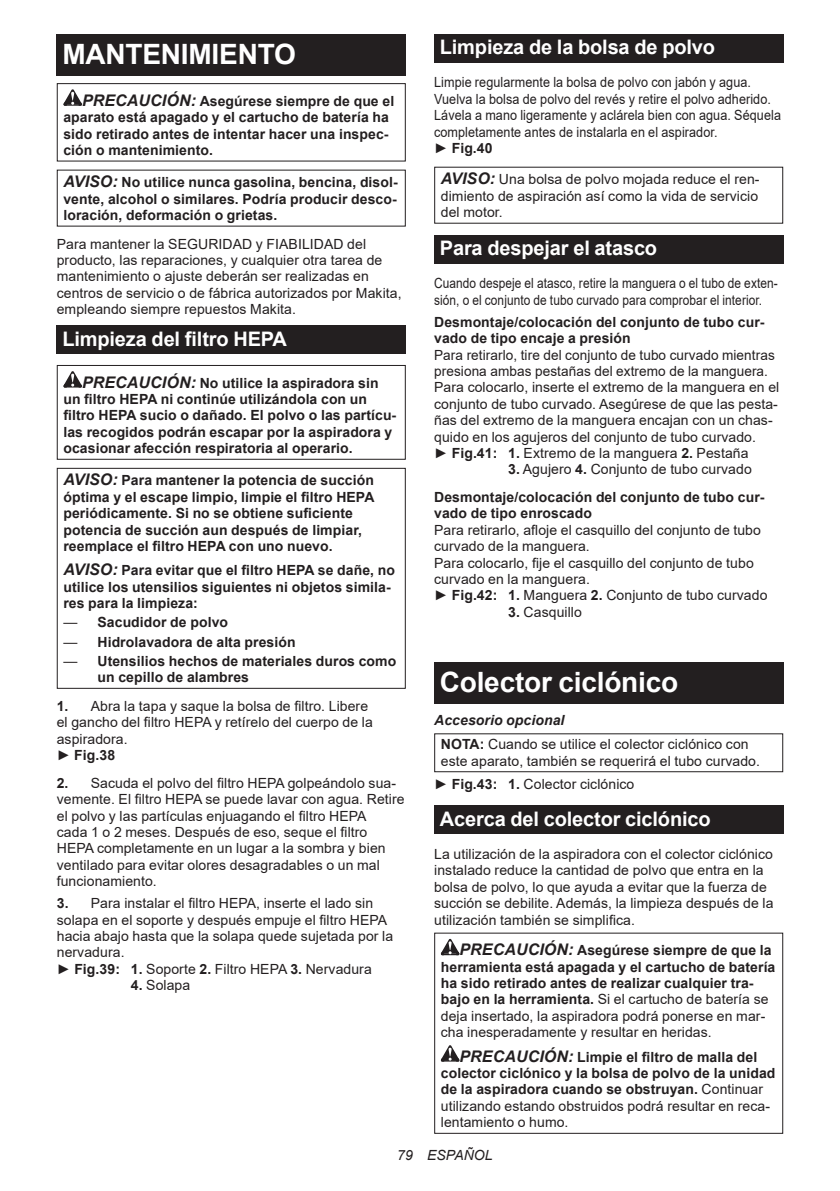
<style>
.page{position:relative;width:840px;height:1191px;background:#fff}
.page>*{position:absolute;margin:0;border:0;box-sizing:border-box;transform-origin:0 0}
.t1{font:700 28px "Arial";letter-spacing:-.01em;color:#fff}
.t2{font:700 20px "Arial";letter-spacing:-.01em;color:#fff}
.t3{font:14px/16.4px "Arial";letter-spacing:.005em;color:#231f20}
.t4{font:700 14px/16.4px "Arial";letter-spacing:.005em;color:#231f20}
.t5{font:14px/16.4px "Arial";letter-spacing:.005em;color:#231f20;scale:.9 1}
.t6{font:14px/16.4px "Arial";letter-spacing:.005em;color:#231f20;scale:.85 1}
.t7{font:italic 14px "Arial";letter-spacing:.005em;color:#231f20}
.s1{font-style:italic;font-size:16px}
.s2{font-weight:400}
.s3{font-weight:700}
.s4{font-weight:700;font-style:italic;font-size:16px}
.s5{font-weight:700;font-style:italic}
</style>
<div class="page">
<div style="left:57px;top:34px;width:348px;height:41px;background:#231f20"></div>
<svg style="left:63px;top:89px;width:19px;height:17px"></svg>
<div style="left:57px;top:83px;width:348px;height:79px;border:1px solid #231f20"></div>
<div style="left:57px;top:325px;width:348px;height:29px;background:#231f20"></div>
<svg style="left:63px;top:371px;width:19px;height:16px"></svg>
<div style="left:57px;top:365px;width:348px;height:95px;border:1px solid #231f20"></div>
<div style="left:57px;top:468px;width:348px;height:221px;border:1px solid #231f20"></div>
<div style="left:434px;top:34px;width:348px;height:29px;background:#231f20"></div>
<div style="left:434px;top:235px;width:348px;height:28px;background:#231f20"></div>
<div style="left:434px;top:662px;width:348px;height:41px;background:#231f20"></div>
<div style="left:434px;top:733px;width:348px;height:39px;border:1px solid #231f20"></div>
<div style="left:434px;top:805px;width:348px;height:29px;background:#231f20"></div>
<svg style="left:440px;top:939px;width:19px;height:16px"></svg>
<svg style="left:440px;top:1045px;width:19px;height:16px"></svg>
<h1 class="t1" style="left:62px;top:34px;width:235px">MANTENIMIENTO</h1>
<p class="t4" style="left:63px;top:93px;width:332px;text-indent:19px"><span class="s1">PRECAUCIÓN:</span> Asegúrese siempre de que el aparato está apagado y el cartucho de batería ha sido retirado antes de intentar hacer una inspec&shy;ción o mantenimiento.</p>
<p class="t4" style="left:63px;top:174px;width:335px;text-align:justify"><span class="s1">AVISO:</span> No utilice nunca gasolina, bencina, disol&shy;vente, alcohol o similares. Podría producir desco&shy;loración, deformación o grietas.</p>
<p class="t3" style="left:57px;top:235px;width:346px">Para mantener la SEGURIDAD y FIABILIDAD del producto, las reparaciones, y cualquier otra tarea de mantenimiento o ajuste deberán ser realizadas en centros de servicio o de fábrica autorizados por Makita, empleando siempre repuestos Makita.</p>
<h2 class="t2" style="left:62px;top:324px;width:226px">Limpieza del filtro HEPA</h2>
<p class="t4" style="left:63px;top:374px;width:334px;text-indent:19px"><span class="s1">PRECAUCIÓN:</span> No utilice la aspiradora sin un filtro HEPA ni continúe utilizándola con un filtro HEPA sucio o dañado. El polvo o las partícu&shy;las recogidos podrán escapar por la aspiradora y ocasionar afección respiratoria al operario.</p>
<p class="t4" style="left:63px;top:472px;width:312px"><span class="s1">AVISO:</span> Para mantener la potencia de succión óptima y el escape limpio, limpie el filtro HEPA periódicamente. Si no se obtiene suficiente potencia de succión aun después de limpiar, reemplace el filtro HEPA con uno nuevo.</p>
<p class="t4" style="left:63px;top:562px;width:333px"><span class="s1">AVISO:</span> Para evitar que el filtro HEPA se dañe, no utilice los utensilios siguientes ni objetos simila&shy;res para la limpieza:</p>
<p class="t4" style="left:63px;top:614px;width:166px"><span class="s2">—</span> Sacudidor de polvo</p>
<p class="t4" style="left:63px;top:633px;width:233px"><span class="s2">—</span> Hidrolavadora de alta presión</p>
<p class="t4" style="left:97px;top:653px;width:300px;text-indent:-34px"><span class="s2">—</span> Utensilios hechos de materiales duros como un cepillo de alambres</p>
<p class="t3" style="left:57px;top:697px;width:317px"><span class="s3">1.</span> Abra la tapa y saque la bolsa de filtro. Libere el gancho del filtro HEPA y retírelo del cuerpo de la aspiradora.<br>► <span class="s3">Fig.38</span></p>
<p class="t3" style="left:57px;top:774px;width:349px"><span class="s3">2.</span> Sacuda el polvo del filtro HEPA golpeándolo sua&shy;vemente. El filtro HEPA se puede lavar con agua. Retire el polvo y las partículas enjuagando el filtro HEPA<br>cada 1 o 2 meses. Después de eso, seque el filtro HEPA completamente en un lugar a la sombra y bien ventilado para evitar olores desagradables o un mal funcionamiento.</p>
<p class="t3" style="left:57px;top:895px;width:338px"><span class="s3">3.</span> Para instalar el filtro HEPA, inserte el lado sin solapa en el soporte y después empuje el filtro HEPA hacia abajo hasta que la solapa quede sujetada por la nervadura.<br>► <span class="s3">Fig.39: 1.</span> Soporte <span class="s3">2.</span> Filtro HEPA <span class="s3">3.</span> Nervadura</p>
<p class="t3" style="left:131px;top:977px;width:61px"><span class="s3">4.</span> Solapa</p>
<h2 class="t2" style="left:439px;top:33px;width:276px">Limpieza de la bolsa de polvo</h2>
<p class="t5" style="left:434px;top:74px;width:386px">Limpie regularmente la bolsa de polvo con jabón y agua.<br>Vuelva la bolsa de polvo del revés y retire el polvo adherido.<br>Lávela a mano ligeramente y aclárela bien con agua. Séquela completamente antes de instalarla en el aspirador.<br>► <span class="s3">Fig.40</span></p>
<p class="t3" style="left:440px;top:171px;width:320px;text-align:justify"><span class="s4">AVISO:</span> Una bolsa de polvo mojada reduce el ren&shy;dimiento de aspiración así como la vida de servicio del motor.</p>
<h2 class="t2" style="left:439px;top:234px;width:219px">Para despejar el atasco</h2>
<p class="t6" style="left:434px;top:275px;width:405px">Cuando despeje el atasco, retire la manguera o el tubo de exten&shy;sión, o el conjunto de tubo curvado para comprobar el interior.</p>
<p class="t4" style="left:434px;top:314px;width:331px">Desmontaje/colocación del conjunto de tubo cur&shy;vado de tipo encaje a presión</p>
<p class="t3" style="left:434px;top:346px;width:346px">Para retirarlo, tire del conjunto de tubo curvado mientras presiona ambas pestañas del extremo de la manguera.<br>Para colocarlo, inserte el extremo de la manguera en el conjunto de tubo curvado. Asegúrese de que las pesta&shy;ñas del extremo de la manguera encajan con un chas&shy;quido en los agujeros del conjunto de tubo curvado.<br>► <span class="s3">Fig.41: 1.</span> Extremo de la manguera <span class="s3">2.</span> Pestaña</p>
<p class="t4" style="left:434px;top:456px;width:331px;line-height:27.8px;text-indent:74px">3. <span class="s2">Agujero</span> 4. <span class="s2">Conjunto de tubo curvado<br></span>Desmontaje/colocación del conjunto de tubo cur-</p>
<p class="t4" style="left:434px;top:505px;width:159px">vado de tipo enroscado</p>
<p class="t3" style="left:434px;top:521px;width:334px">Para retirarlo, afloje el casquillo del conjunto de tubo curvado de la manguera.<br>Para colocarlo, fije el casquillo del conjunto de tubo curvado en la manguera.<br>► <span class="s3">Fig.42: 1.</span> Manguera <span class="s3">2.</span> Conjunto de tubo curvado</p>
<p class="t3" style="left:508px;top:603px;width:75px"><span class="s3">3.</span> Casquillo</p>
<h1 class="t1" style="left:439px;top:662px;width:240px">Colector ciclónico</h1>
<p class="t3" style="left:440px;top:708px;width:309px;line-height:23.8px;text-indent:-7px"><span class="s5">Accesorio opcional<br></span><span class="s3">NOTA:</span> Cuando se utilice el colector ciclónico con</p>
<p class="t3" style="left:434px;top:749px;width:327px;line-height:23px;text-indent:7px">este aparato, también se requerirá el tubo curvado. ► <span class="s3">Fig.43: 1.</span> Colector ciclónico</p>
<h2 class="t2" style="left:439px;top:804px;width:272px">Acerca del colector ciclónico</h2>
<p class="t3" style="left:434px;top:846px;width:340px">La utilización de la aspiradora con el colector ciclónico instalado reduce la cantidad de polvo que entra en la bolsa de polvo, lo que ayuda a evitar que la fuerza de succión se debilite. Además, la limpieza después de la utilización también se simplifica.</p>
<p class="t4" style="left:440px;top:942px;width:336px;text-indent:19px"><span class="s1">PRECAUCIÓN:</span> Asegúrese siempre de que la herramienta está apagada y el cartucho de batería ha sido retirado antes de realizar cualquier tra&shy;bajo en la herramienta. <span class="s2">Si el cartucho de batería se deja insertado, la aspiradora podrá ponerse en mar&shy;cha inesperadamente y resultar en heridas.</span></p>
<p class="t4" style="left:440px;top:1048px;width:336px;text-indent:19px"><span class="s1">PRECAUCIÓN:</span> Limpie el filtro de malla del colector ciclónico y la bolsa de polvo de la unidad de la aspiradora cuando se obstruyan. <span class="s2">Continuar utilizando estando obstruidos podrá resultar en reca&shy;lentamiento o humo.</span></p>
<p class="t7" style="left:397px;top:1146px;width:97px">79 ESPAÑOL</p>
</div>
